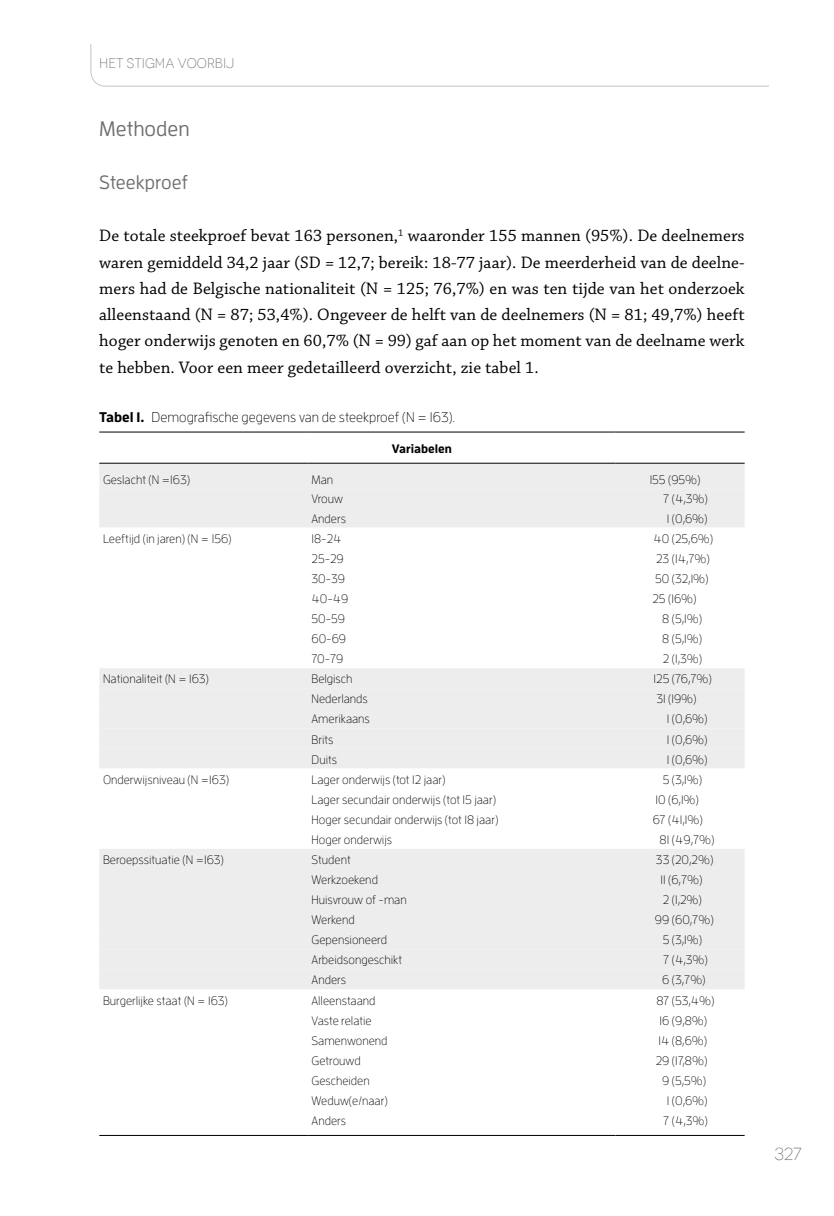
<style>
.page{position:relative;width:834px;height:1216px;background:#fff}
.page>*{position:absolute;margin:0;border:0;box-sizing:border-box;transform-origin:0 0}
.t1{font:500 21px "Enzo OT";color:#706f6f}
.t2{font:500 19.25px "Enzo OT";color:#706f6f}
.t3{font:17.5px/26.2px "Chaparral Pro";letter-spacing:.005em;color:#000;text-align:justify}
.t4{font:300 17.5px "Novecento";color:#706f6f}
.t5{font:300 14px "Enzo OT";color:#000}
.t6{font:300 14px "Novecento";color:#706f6f}
.t7{font:300 12.25px/19.2px "Enzo OT";color:#000}
.t8{font:700 12.25px "Enzo OT";color:#000}
.s1{font-weight:700}
</style>
<div class="page">
<svg style="left:90px;top:44px;width:679px;height:43px"></svg>
<div style="left:99px;top:464px;width:645px;height:24px;background:#ededed"></div>
<div style="left:99px;top:488px;width:645px;height:39px;background:#ededed"></div>
<div style="left:99px;top:668px;width:645px;height:20px;background:#ededed"></div>
<svg style="left:99px;top:688px;width:645px;height:301px;fill:#ededed"></svg>
<hr style="left:99px;top:1134px;width:209px;height:1px;background:#000">
<hr style="left:308px;top:1134px;width:307px;height:1px;background:#000">
<hr style="left:615px;top:1134px;width:129px;height:1px;background:#000">
<hr style="left:99px;top:431px;width:209px;height:1px;background:#000">
<hr style="left:308px;top:431px;width:307px;height:1px;background:#000">
<hr style="left:615px;top:431px;width:129px;height:1px;background:#000">
<hr style="left:99px;top:463px;width:209px;height:1px;background:#000">
<hr style="left:308px;top:463px;width:307px;height:1px;background:#000">
<hr style="left:615px;top:463px;width:129px;height:1px;background:#000">
<p class="t6" style="left:99px;top:55px;width:136px">H ET STIGMA VOORBIJ</p>
<h1 class="t1" style="left:99px;top:117px;width:92px">Methoden</h1>
<h2 class="t2" style="left:99px;top:171px;width:90px">Steekproef</h2>
<p class="t3" style="left:99px;top:223px;width:646px">De totale steekproef bevat 163 personen,<sup>1</sup> waaronder 155 mannen (95%). De deelnemers waren gemiddeld 34,2 jaar (SD = 12,7; bereik: 18-77 jaar). De meerderheid van de deelne&shy;mers had de Belgische nationaliteit (N = 125; 76,7%) en was ten tijde van het onderzoek alleenstaand (N = 87; 53,4%). Ongeveer de helft van de deelnemers (N = 81; 49,7%) heeft hoger onderwijs genoten en 60,7% (N = 99) gaf aan op het moment van de deelname werk te hebben. Voor een meer gedetailleerd overzicht, zie tabel 1.</p>
<p class="t5" style="left:99px;top:408px;width:357px"><span class="s1">Tabel 1.</span> Demografische gegevens van de steekproef (N = 163).</p>
<p class="t8" style="left:392px;top:440px;width:61px">Variabelen</p>
<p class="t7" style="left:103px;top:469px;width:89px">Geslacht (N =163)</p>
<p class="t7" style="left:311px;top:469px;width:23px">Man</p>
<p class="t7" style="left:649px;top:469px;width:52px">155 (95%)</p>
<p class="t7" style="left:311px;top:489px;width:36px">Vrouw<br>Anders</p>
<p class="t7" style="left:663px;top:489px;width:46px">7 (4,3%)<br>1 (0,6%)</p>
<p class="t7" style="left:103px;top:528px;width:130px">Leeftijd (in jaren) (N = 156)</p>
<p class="t7" style="left:311px;top:528px;width:32px">18-24</p>
<p class="t7" style="left:653px;top:528px;width:61px">40 (25,6%)</p>
<p class="t7" style="left:311px;top:548px;width:34px">25-29</p>
<p class="t7" style="left:656px;top:548px;width:55px">23 (14,7%)</p>
<p class="t7" style="left:311px;top:568px;width:35px">30-39</p>
<p class="t7" style="left:655px;top:568px;width:55px">50 (32,1%)</p>
<p class="t7" style="left:311px;top:588px;width:38px">40-49</p>
<p class="t7" style="left:652px;top:588px;width:46px">25 (16%)</p>
<p class="t7" style="left:311px;top:609px;width:35px">50-59</p>
<p class="t7" style="left:662px;top:609px;width:41px">8 (5,1%)</p>
<p class="t7" style="left:311px;top:629px;width:36px">60-69</p>
<p class="t7" style="left:662px;top:629px;width:41px">8 (5,1%)</p>
<p class="t7" style="left:311px;top:649px;width:33px">70-79</p>
<p class="t7" style="left:662px;top:649px;width:41px">2 (1,3%)</p>
<p class="t7" style="left:103px;top:669px;width:107px">Nationaliteit (N = 163)</p>
<p class="t7" style="left:311px;top:669px;width:42px">Belgisch</p>
<p class="t7" style="left:653px;top:669px;width:60px">125 (76,7%)</p>
<p class="t7" style="left:311px;top:689px;width:58px">Nederlands</p>
<p class="t7" style="left:656px;top:689px;width:42px">31 (19%)</p>
<p class="t7" style="left:311px;top:709px;width:60px">Amerikaans</p>
<p class="t7" style="left:666px;top:709px;width:42px">1 (0,6%)</p>
<p class="t7" style="left:311px;top:729px;width:23px">Brits</p>
<p class="t7" style="left:666px;top:729px;width:42px">1 (0,6%)</p>
<p class="t7" style="left:311px;top:749px;width:27px">Duits</p>
<p class="t7" style="left:666px;top:749px;width:42px">1 (0,6%)</p>
<p class="t7" style="left:103px;top:769px;width:127px">Onderwijsniveau (N =163)</p>
<p class="t7" style="left:311px;top:769px;width:135px">Lager onderwijs (tot 12 jaar)</p>
<p class="t7" style="left:662px;top:769px;width:41px">5 (3,1%)</p>
<p class="t7" style="left:311px;top:789px;width:186px">Lager secundair onderwijs (tot 15 jaar)</p>
<p class="t7" style="left:655px;top:789px;width:45px">10 (6,1%)</p>
<p class="t7" style="left:311px;top:809px;width:188px">Hoger secundair onderwijs (tot 18 jaar)</p>
<p class="t7" style="left:652px;top:809px;width:51px">67 (41,1%)</p>
<p class="t7" style="left:311px;top:829px;width:82px">Hoger onderwijs</p>
<p class="t7" style="left:659px;top:829px;width:56px">81 (49,7%)</p>
<p class="t7" style="left:103px;top:849px;width:122px">Beroepssituatie (N =163)</p>
<p class="t7" style="left:311px;top:849px;width:41px">Student</p>
<p class="t7" style="left:656px;top:849px;width:59px">33 (20,2%)</p>
<p class="t7" style="left:311px;top:869px;width:68px">Werkzoekend</p>
<p class="t7" style="left:660px;top:869px;width:43px">11 (6,7%)</p>
<p class="t7" style="left:311px;top:889px;width:97px">Huisvrouw of -man</p>
<p class="t7" style="left:662px;top:889px;width:41px">2 (1,2%)</p>
<p class="t7" style="left:311px;top:910px;width:45px">Werkend</p>
<p class="t7" style="left:654px;top:910px;width:60px">99 (60,7%)</p>
<p class="t7" style="left:311px;top:930px;width:77px">Gepensioneerd</p>
<p class="t7" style="left:662px;top:930px;width:41px">5 (3,1%)</p>
<p class="t7" style="left:311px;top:950px;width:92px">Arbeidsongeschikt</p>
<p class="t7" style="left:663px;top:950px;width:46px">7 (4,3%)</p>
<p class="t7" style="left:311px;top:970px;width:36px">Anders</p>
<p class="t7" style="left:662px;top:970px;width:45px">6 (3,7%)</p>
<p class="t7" style="left:103px;top:990px;width:126px">Burgerlijke staat (N = 163)</p>
<p class="t7" style="left:311px;top:990px;width:66px">Alleenstaand</p>
<p class="t7" style="left:656px;top:990px;width:60px">87 (53,4%)</p>
<p class="t7" style="left:311px;top:1010px;width:62px">Vaste relatie</p>
<p class="t7" style="left:659px;top:1010px;width:49px">16 (9,8%)</p>
<p class="t7" style="left:311px;top:1030px;width:78px">Samenwonend</p>
<p class="t7" style="left:658px;top:1030px;width:50px">14 (8,6%)</p>
<p class="t7" style="left:311px;top:1050px;width:51px">Getrouwd</p>
<p class="t7" style="left:655px;top:1050px;width:53px">29 (17,8%)</p>
<p class="t7" style="left:311px;top:1070px;width:60px">Gescheiden</p>
<p class="t7" style="left:662px;top:1070px;width:45px">9 (5,5%)</p>
<p class="t7" style="left:311px;top:1090px;width:78px">Weduw(e/naar)</p>
<p class="t7" style="left:666px;top:1090px;width:42px">1 (0,6%)</p>
<p class="t7" style="left:311px;top:1110px;width:36px">Anders</p>
<p class="t7" style="left:663px;top:1110px;width:46px">7 (4,3%)</p>
<h3 class="t4" style="left:774px;top:1143px;width:29px">327</h3>
</div>
